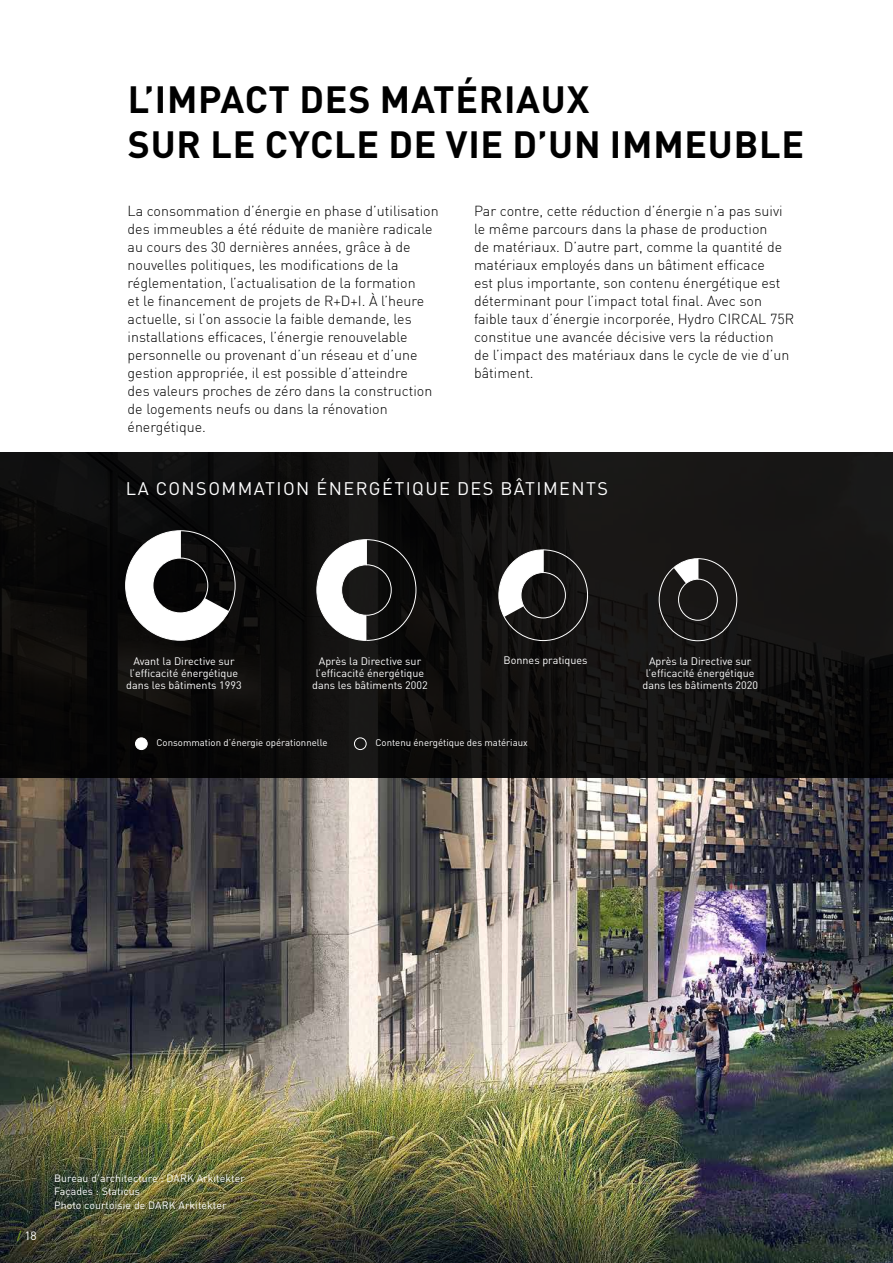
<style>
.page{position:relative;width:893px;height:1263px;background:#fff}
.page>*{position:absolute;margin:0;border:0;box-sizing:border-box;transform-origin:0 0}
.t1{font:700 37.5px/45px "DIN Pro";letter-spacing:.02em;color:#000}
.t2{font:18px "DIN Pro";letter-spacing:.08em;color:#fff}
.t3{font:300 14.25px/18px "DIN";color:#000}
.t4{font:12px "DIN Pro";color:#fff}
.t5{font:10.8px/12.3px "DIN Pro";color:#fff;text-align:center}
.t6{font:10.5px/13.5px "DIN Pro";letter-spacing:.01em;color:#fff}
.t7{font:9.6px "DIN Pro";color:#fff}
.s1{color:#8dbe22}
</style>
<div class="page">
<img style="left:0;top:778px;width:893px;height:485px">
<div style="left:0;top:453px;width:893px;height:325px;background:#11100f"></div>
<svg style="left:125px;top:530px;width:111px;height:111px"></svg>
<svg style="left:498px;top:549px;width:90px;height:92px"></svg>
<svg style="left:316px;top:539px;width:101px;height:102px"></svg>
<svg style="left:658px;top:558px;width:80px;height:84px"></svg>
<div style="left:136px;top:738px;width:11px;height:11px;background:#fff;border-radius:50%"></div>
<div style="left:135px;top:737px;width:13px;height:13px;border:1px solid #fff;border-radius:50%"></div>
<div style="left:354px;top:737px;width:12px;height:13px;border:1px solid #fff;border-radius:50%"></div>
<h1 class="t1" style="left:128px;top:72px;width:678px">L’IMPACT DES MATÉRIAUX<br>SUR LE CYCLE DE VIE D’UN IMMEUBLE</h1>
<p class="t3" style="left:128px;top:202px;width:313px">La consommation d’énergie en phase d’utilisation des immeubles a été réduite de manière radicale au cours des 30 dernières années, grâce à de nouvelles politiques, les modifications de la réglementation, l’actualisation de la formation<br>et le financement de projets de R+D+I. À l’heure actuelle, si l’on associe la faible demande, les installations efficaces, l’énergie renouvelable personnelle ou provenant d’un réseau et d’une gestion appropriée, il est possible d’atteindre<br>des valeurs proches de zéro dans la construction de logements neufs ou dans la rénovation énergétique.</p>
<p class="t3" style="left:474px;top:202px;width:321px">Par contre, cette réduction d’énergie n’a pas suivi le même parcours dans la phase de production<br>de matériaux. D’autre part, comme la quantité de matériaux employés dans un bâtiment efficace<br>est plus importante, son contenu énergétique est déterminant pour l’impact total final. Avec son faible taux d’énergie incorporée, Hydro CIRCAL 75R constitue une avancée décisive vers la réduction<br>de l’impact des matériaux dans le cycle de vie d’un bâtiment.</p>
<p class="t2" style="left:126px;top:474px;width:484px">LA CONSOMMATION ÉNERGÉTIQUE DES BÂTIMENTS</p>
<p class="t5" style="left:126px;top:653px;width:117px">Avant la Directive sur l’efficacité énergétique dans les bâtiments 1993</p>
<p class="t5" style="left:319px;top:653px;width:104px">Après la Directive sur</p>
<p class="t5" style="left:504px;top:653px;width:85px">Bonnes pratiques</p>
<p class="t5" style="left:312px;top:666px;width:117px">l’efficacité énergétique dans les bâtiments 2002</p>
<p class="t7" style="left:156px;top:735px;width:172px">Consommation d’énergie opérationnelle</p>
<p class="t7" style="left:375px;top:735px;width:154px">Contenu énergétique des matériaux</p>
<p class="t5" style="left:642px;top:653px;width:117px">Après la Directive sur l’efficacité énergétique dans les bâtiments 2020</p>
<p class="t4" style="left:17px;top:1226px;width:21px"><span class="s1">/</span> 18</p>
<p class="t6" style="left:54px;top:1170px;width:192px">Bureau d’architecture : DARK Arkitekter<br>Façades : Staticus<br>Photo courtoisie de DARK Arkitekter</p>
</div>
